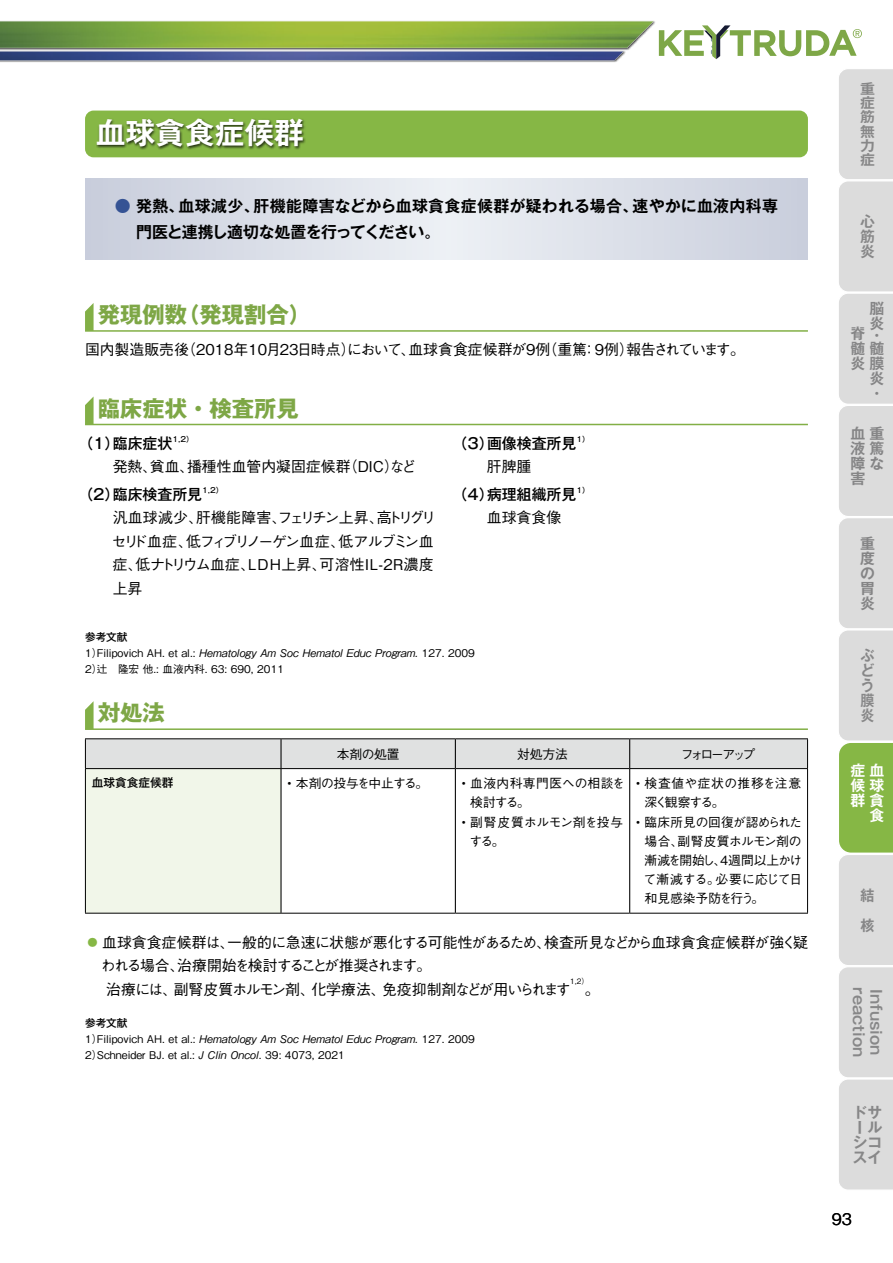
<style>
.page{position:relative;width:893px;height:1263px;background:#fff}
.page>*{position:absolute;margin:0;border:0;box-sizing:border-box;transform-origin:0 0}
.t1{font:700 29.7px "Gothic MB101 Pr 6 De";color:#fff}
.t2{font:700 22.35px "Gothic MB101 Pr 6";color:#7ea746}
.t3{font:700 15.9px/25.5px "Gothic MB101 Pr 6 De";letter-spacing:.005em;color:#000}
.t4{font:500 15.9px "Gothic BBB Pr 6";color:#000}
.t5{font:500 14.85px "Gothic BBB Pr 6";letter-spacing:-.005em;color:#000}
.t6{font:500 14.85px/23.4px "Gothic BBB Pr 6";letter-spacing:-.03em;color:#000}
.t7{font:500 14.85px "Gothic MB101 Pr 6";color:#000}
.t8{font:500 14.85px "Gothic BBB Pr 6";letter-spacing:-.055em;color:#000}
.t9{font:700 14.85px/14.9px "Gothic MB101 Pr 6 De";color:#878788;text-align:justify}
.t10{font:500 14.85px "Gothic BBB Pr 6";letter-spacing:-.115em;color:#000}
.t11{font:700 14.85px/14.9px "Gothic MB101 Pr 6 De";color:#858586;text-align:justify}
.t12{font:700 14.85px/14.9px "Gothic MB101 Pr 6 De";color:#878788;text-align:justify;scale:.94 1}
.t13{font:700 14.85px/14.9px "Gothic MB101 Pr 6 De";color:#fff;text-align:right}
.t14{font:700 14.1px/14.1px "Gothic MB101 Pr 6 De";color:#878788;text-align:justify;scale:1.05 1}
.t15{font:500 12.75px/19.2px "Gothic BBB Pr 6";color:#000}
.t16{font:500 12.75px/19.2px "Gothic BBB Pr 6";letter-spacing:.025em;color:#000}
.t17{font:500 12.75px/19.2px "Gothic BBB Pr 6";letter-spacing:.02em;color:#000}
.t18{font:500 12.75px "Gothic BBB Pr 6";letter-spacing:-.03em;color:#000}
.t19{font:500 12.75px "Gothic BBB Pr 6";letter-spacing:-.195em;color:#000}
.t20{font:500 11.7px "Gothic MB101 Pr 6";color:#000}
.t21{font:500 10.65px/15.9px "Gothic BBB Pr 6";color:#000}
.t22{font:500 10.65px "Gothic MB101 Pr 6";color:#000}
.t23{font:500 7.5px "Gothic MB101 Pr 6";color:#000}
.t24{font:500 7.5px "Gothic BBB Pr 6";color:#000}
.s1{font-family:"Gothic MB101 Pr 6";font-weight:500;color:#355394}
.s2{color:#86b745}
</style>
<div class="page">
<svg style="left:0;top:21px;width:653px;height:41px;background:#92af5b"></svg>
<img style="left:0;top:52px;width:623px;height:8px">
<svg style="left:659px;top:25px;width:203px;height:34px"></svg>
<svg style="left:85px;top:179px;width:723px;height:80px;background:#dadee8"></svg>
<div style="left:85px;top:111px;width:723px;height:46px;background:#86b745;border-radius:9px"></div>
<div style="left:96px;top:118px;width:210px;height:32px;background:#000;opacity:.75"></div>
<svg style="left:85px;top:303px;width:9px;height:27px"></svg>
<hr style="left:85px;top:330px;width:723px;height:2px;background:#82af46">
<svg style="left:85px;top:396px;width:9px;height:28px"></svg>
<hr style="left:85px;top:424px;width:723px;height:1px;background:#82af46">
<svg style="left:85px;top:701px;width:9px;height:27px"></svg>
<hr style="left:85px;top:728px;width:723px;height:2px;background:#82af46">
<div style="left:85px;top:769px;width:196px;height:144px;background:#f1f6e9"></div>
<hr style="left:280px;top:769px;width:2px;height:144px;background:#000">
<hr style="left:455px;top:769px;width:1px;height:144px;background:#000">
<hr style="left:629px;top:769px;width:1px;height:144px;background:#000">
<hr style="left:85px;top:738px;width:196px;height:1px;background:#000">
<hr style="left:281px;top:738px;width:174px;height:1px;background:#000">
<hr style="left:455px;top:738px;width:175px;height:1px;background:#000">
<hr style="left:630px;top:738px;width:178px;height:1px;background:#000">
<div style="left:85px;top:739px;width:723px;height:29px;background:#e0e1e1"></div>
<hr style="left:85px;top:768px;width:196px;height:1px;background:#000">
<hr style="left:85px;top:769px;width:1px;height:144px;background:#000">
<hr style="left:281px;top:768px;width:174px;height:1px;background:#000">
<hr style="left:455px;top:768px;width:175px;height:1px;background:#000">
<hr style="left:630px;top:768px;width:178px;height:1px;background:#000">
<hr style="left:807px;top:769px;width:1px;height:144px;background:#000">
<hr style="left:85px;top:913px;width:196px;height:1px;background:#000">
<hr style="left:281px;top:913px;width:174px;height:1px;background:#000">
<hr style="left:455px;top:913px;width:175px;height:1px;background:#000">
<hr style="left:630px;top:913px;width:178px;height:1px;background:#000">
<svg style="left:839px;top:69px;width:54px;height:1121px;background:#d4d9ce"></svg>
<h1 class="t1" style="left:96px;top:108px;width:210px">血球貪食症候群</h1>
<h3 class="t3" style="left:136px;top:193px;width:643px;text-indent:-21px"><span class="s1">●</span> 発熱、血球減少、肝機能障害などから血球貪食症候群が疑われる場合、速やかに血液内科専門医と連携し適切な処置を行ってください。</h3>
<h2 class="t2" style="left:98px;top:296px;width:215px">発現例数（発現割合）</h2>
<h3 class="t5" style="left:85px;top:338px;width:661px">国内製造販売後（2018年10月23日時点）において、血球貪食症候群が9例（重篤：9例）報告されています。</h3>
<h2 class="t2" style="left:98px;top:389px;width:202px">臨床症状・検査所見</h2>
<h3 class="t7" style="left:78px;top:431px;width:95px">（1）臨床症状</h3>
<p class="t23" style="left:172px;top:432px;width:23px">1,2）</p>
<h3 class="t5" style="left:113px;top:455px;width:305px">発熱、貧血、播種性血管内凝固症候群（DIC）など</h3>
<h3 class="t7" style="left:78px;top:482px;width:125px">（2）臨床検査所見</h3>
<p class="t23" style="left:202px;top:483px;width:23px">1,2）</p>
<h3 class="t6" style="left:112px;top:505px;width:326px">汎血球減少、肝機能障害、フェリチン上昇、高トリグリセリド血症、低フィブリノーゲン血症、低アルブミン血症、低ナトリウム血症、LDH上昇、可溶性IL-2R濃度上昇</h3>
<h3 class="t7" style="left:453px;top:431px;width:125px">（3）画像検査所見</h3>
<p class="t23" style="left:576px;top:432px;width:15px">1）</p>
<h3 class="t5" style="left:487px;top:455px;width:46px">肝脾腫</h3>
<h3 class="t7" style="left:453px;top:482px;width:125px">（4）病理組織所見</h3>
<p class="t23" style="left:576px;top:483px;width:15px">1）</p>
<h3 class="t5" style="left:487px;top:506px;width:76px">血球貪食像</h3>
<p class="t22" style="left:85px;top:628px;width:44px">参考文献</p>
<p class="t21" style="left:85px;top:645px;width:391px">1）Filipovich AH. et al.: Hematology Am Soc Hematol Educ Program. 127. 2009<br>2）辻　隆宏 他.: 血液内科. 63: 690, 2011</p>
<h2 class="t2" style="left:98px;top:694px;width:68px">対処法</h2>
<p class="t15" style="left:337px;top:743px;width:65px">本剤の処置</p>
<p class="t15" style="left:517px;top:743px;width:53px">対処方法</p>
<p class="t19" style="left:681px;top:743px;width:76px">フォローアップ</p>
<p class="t20" style="left:92px;top:773px;width:83px">血球貪食症候群</p>
<p class="t18" style="left:287px;top:773px;width:142px">• 本剤の投与を中止する。</p>
<p class="t17" style="left:470px;top:773px;width:156px;text-indent:-9px">• 血液内科専門医への相談を検討する。</p>
<p class="t15" style="left:469px;top:811px;width:155px;text-indent:-8px">• 副腎皮質ホルモン剤を投与する。</p>
<p class="t16" style="left:645px;top:773px;width:158px;text-indent:-9px">• 検査値や症状の推移を注意深く観察する。</p>
<p class="t15" style="left:644px;top:811px;width:160px;text-align:justify;text-indent:-8px">• 臨床所見の回復が認められた場合、副腎皮質ホルモン剤の漸減を開始し、4週間以上かけて漸減する。必要に応じて日和見感染予防を行う。</p>
<h3 class="t5" style="left:85px;top:930px;width:724px"><span class="s2">⿟</span> 血球貪食症候群は、一般的に急速に状態が悪化する可能性があるため、検査所見などから血球貪食症候群が強く疑</h3>
<h3 class="t10" style="left:101px;top:954px;width:332px">われる場合、治療開始を検討することが推奨されます。</h3>
<h3 class="t8" style="left:106px;top:977px;width:466px">治療には、副腎皮質ホルモン剤、化学療法、免疫抑制剤などが用いられます</h3>
<p class="t24" style="left:570px;top:975px;width:20px">1,2）</p>
<h3 class="t5" style="left:585px;top:977px;width:16px">。</h3>
<p class="t22" style="left:85px;top:1014px;width:44px">参考文献</p>
<p class="t21" style="left:85px;top:1030px;width:391px">1）Filipovich AH. et al.: Hematology Am Soc Hematol Educ Program. 127. 2009<br>2）Schneider BJ. et al.: J Clin Oncol. 39: 4073, 2021</p>
<h3 class="t14" style="left:860px;top:81px;width:15px">重症筋無力症</h3>
<h3 class="t9" style="left:860px;top:213px;width:16px">心筋炎</h3>
<h3 class="t11" style="left:870px;top:300px;width:16px">脳炎</h3>
<h3 class="t11" style="left:850px;top:329px;width:35px;line-height:12.9px;text-indent:19px">・髄髄</h3>
<h3 class="t11" style="left:870px;top:355px;width:16px;text-indent:-19px">炎膜炎・</h3>
<h3 class="t11" style="left:850px;top:326px;width:16px">脊</h3>
<h3 class="t11" style="left:850px;top:425px;width:35px">血重液篤障な害</h3>
<h3 class="t11" style="left:860px;top:535px;width:16px">重度の胃炎</h3>
<h3 class="t12" style="left:860px;top:648px;width:16px">ぶどう膜炎</h3>
<h3 class="t13" style="left:850px;top:762px;width:35px">症血候球群貪食</h3>
<h3 class="t12" style="left:860px;top:880px;width:16px;line-height:29.7px">結核</h3>
<h3 class="t9" style="left:867px;top:987px;width:71px;rotate:90deg">reaction</h3>
<h3 class="t9" style="left:884px;top:989px;width:68px;rotate:90deg">Infusion</h3>
<h3 class="t9" style="left:853px;top:1104px;width:31px">ドサールシコスイ</h3>
<h3 class="t4" style="left:832px;top:1206px;width:22px">93</h3>
</div>
